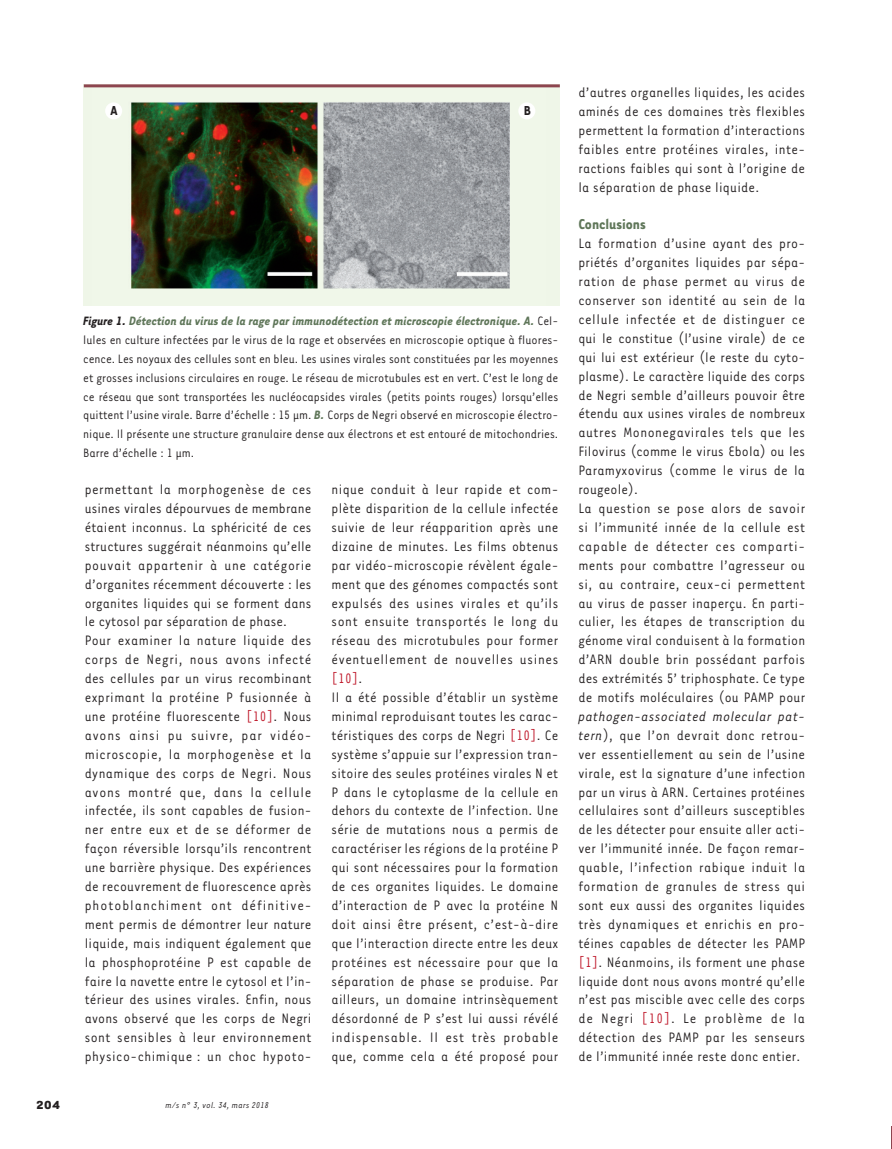
<style>
.page{position:relative;width:892px;height:1149px;background:#fff}
.page>*{position:absolute;margin:0;border:0;box-sizing:border-box;transform-origin:0 0}
.t1{font:700 16.5px "Tarzana Narrow";color:#5f7659}
.t2{font:15.75px/18.9px "Tarzana Narrow";letter-spacing:.015em;color:#231f20}
.t3{font:700 15px "Tarzana Narrow";color:#231f20}
.t4{font:13.95px/18.9px "Tarzana Narrow";color:#231f20;text-align:justify}
.t5{font:700 13.5px "Tarzana Wide";color:#231f20}
.t6{font:italic 9.75px "Tarzana Narrow";letter-spacing:.025em;color:#231f20}
.s1{font-weight:700;font-style:italic}
.s2{font-weight:700;font-style:italic;color:#5f7659}
.s3{color:#bf182a}
.s4{font-style:italic}
</style>
<div class="page">
<svg style="left:891px;top:1126px;width:1px;height:23px"></svg>
<div style="left:84px;top:84px;width:475px;height:221px;background:#eff6e8"></div>
<img style="left:93px;top:87px;width:452px;height:202px">
<div style="left:105px;top:102px;width:17px;height:17px;background:#fff;border-radius:50%"></div>
<div style="left:518px;top:102px;width:17px;height:17px;background:#fff;border-radius:50%"></div>
<hr style="left:84px;top:84px;width:475px;height:3px;background:#8d454f">
<p class="t3" style="left:111px;top:106px;width:9px">A</p>
<p class="t3" style="left:523px;top:106px;width:9px">B</p>
<p class="t4" style="left:83px;top:313px;width:476px"><span class="s1">Figure 1.</span> <span class="s2">Détection du virus de la rage par immunodétection et microscopie électronique. A.</span> Cel&shy;lules en culture infectées par le virus de la rage et observées en microscopie optique à fluores&shy;cence. Les noyaux des cellules sont en bleu. Les usines virales sont constituées par les moyennes et grosses inclusions circulaires en rouge. Le réseau de microtubules est en vert. C’est le long de ce réseau que sont transportées les nucléocapsides virales (petits points rouges) lorsqu’elles quittent l’usine virale. Barre d’échelle : 15 μm. <span class="s2">B.</span> Corps de Negri observé en microscopie électro&shy;nique. Il présente une structure granulaire dense aux électrons et est entouré de mitochondries.<br>Barre d’échelle : 1 μm.</p>
<p class="t2" style="left:85px;top:481px;width:228px">permettant la morphogenèse de ces usines virales dépourvues de membrane étaient inconnus. La sphéricité de ces structures suggérait néanmoins qu’elle pouvait appartenir à une catégorie d’organites récemment découverte : les organites liquides qui se forment dans le cytosol par séparation de phase.<br>Pour examiner la nature liquide des corps de Negri, nous avons infecté des cellules par un virus recombinant exprimant la protéine P fusionnée à une protéine fluorescente <span class="s3">[10]</span>. Nous avons ainsi pu suivre, par vidéo&shy;microscopie, la morphogenèse et la dynamique des corps de Negri. Nous avons montré que, dans la cellule infectée, ils sont capables de fusion&shy;ner entre eux et de se déformer de façon réversible lorsqu’ils rencontrent une barrière physique. Des expériences de recouvrement de fluorescence après photoblanchiment ont définitive&shy;ment permis de démontrer leur nature liquide, mais indiquent également que la phosphoprotéine P est capable de faire la navette entre le cytosol et l’in&shy;térieur des usines virales. Enfin, nous avons observé que les corps de Negri sont sensibles à leur environnement physico-chimique : un choc hypoto-</p>
<p class="t5" style="left:36px;top:1100px;width:26px">204</p>
<p class="t6" style="left:165px;top:1102px;width:105px">m/s n° 3, vol. 34, mars 2018</p>
<p class="t2" style="left:331px;top:481px;width:228px">nique conduit à leur rapide et com&shy;plète disparition de la cellule infectée suivie de leur réapparition après une dizaine de minutes. Les films obtenus par vidéo-microscopie révèlent égale&shy;ment que des génomes compactés sont expulsés des usines virales et qu’ils sont ensuite transportés le long du réseau des microtubules pour former éventuellement de nouvelles usines <span class="s3">[10]</span>.<br>Il a été possible d’établir un système minimal reproduisant toutes les carac&shy;téristiques des corps de Negri <span class="s3">[10]</span>. Ce système s’appuie sur l’expression tran&shy;sitoire des seules protéines virales N et P dans le cytoplasme de la cellule en dehors du contexte de l’infection. Une série de mutations nous a permis de caractériser les régions de la protéine P qui sont nécessaires pour la formation de ces organites liquides. Le domaine d’interaction de P avec la protéine N doit ainsi être présent, c’est-à-dire que l’interaction directe entre les deux protéines est nécessaire pour que la séparation de phase se produise. Par ailleurs, un domaine intrinsèquement désordonné de P s’est lui aussi révélé indispensable. Il est très probable que, comme cela a été proposé pour</p>
<p class="t2" style="left:578px;top:84px;width:228px;text-align:justify">d’autres organelles liquides, les acides aminés de ces domaines très flexibles permettent la formation d’interactions faibles entre protéines virales, inte&shy;ractions faibles qui sont à l’origine de la séparation de phase liquide.</p>
<p class="t1" style="left:578px;top:219px;width:69px">Conclusions</p>
<p class="t2" style="left:578px;top:236px;width:228px">La formation d’usine ayant des pro&shy;priétés d’organites liquides par sépa&shy;ration de phase permet au virus de conserver son identité au sein de la cellule infectée et de distinguer ce qui le constitue (l’usine virale) de ce qui lui est extérieur (le reste du cyto&shy;plasme). Le caractère liquide des corps de Negri semble d’ailleurs pouvoir être étendu aux usines virales de nombreux autres Mononegavirales tels que les Filovirus (comme le virus Ebola) ou les Paramyxovirus (comme le virus de la rougeole).<br>La question se pose alors de savoir si l’immunité innée de la cellule est capable de détecter ces comparti&shy;ments pour combattre l’agresseur ou si, au contraire, ceux-ci permettent au virus de passer inaperçu. En parti&shy;culier, les étapes de transcription du génome viral conduisent à la formation d’ARN double brin possédant parfois des extrémités 5’ triphosphate. Ce type de motifs moléculaires (ou PAMP pour</p>
<p class="t2" style="left:578px;top:708px;width:228px;text-align:justify"><span class="s4">pathogen-associated molecular pat&shy;tern</span>), que l’on devrait donc retrou&shy;ver essentiellement au sein de l’usine virale, est la signature d’une infection par un virus à ARN. Certaines protéines cellulaires sont d’ailleurs susceptibles de les détecter pour ensuite aller acti&shy;ver l’immunité innée. De façon remar&shy;quable, l’infection rabique induit la formation de granules de stress qui sont eux aussi des organites liquides très dynamiques et enrichis en pro&shy;téines capables de détecter les PAMP <span class="s3">[1]</span>. Néanmoins, ils forment une phase liquide dont nous avons montré qu’elle n’est pas miscible avec celle des corps de Negri <span class="s3">[10]</span>. Le problème de la détection des PAMP par les senseurs de l’immunité innée reste donc entier.</p>
</div>
